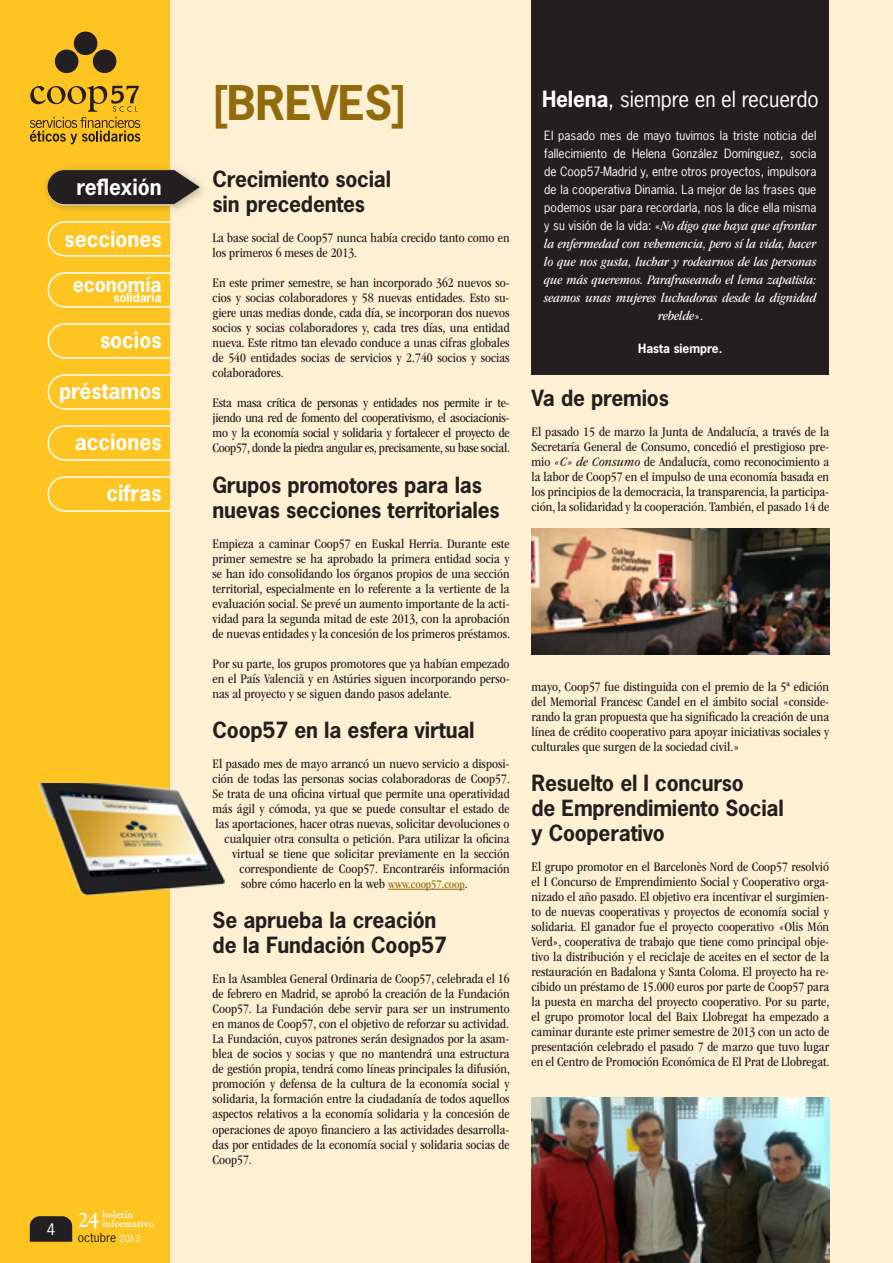
<style>
.page{position:relative;width:893px;height:1263px;background:#fff}
.page>*{position:absolute;margin:0;border:0;box-sizing:border-box;transform-origin:0 0}
.t1{font:700 45px "News Gothic Std";color:#926b0d}
.t2{font:700 21px/25.2px "News Gothic Std";letter-spacing:-.01em;color:#231f20}
.t3{font:700 21px "News Gothic Std";color:#fff}
.t4{font:21px "News Gothic Std";letter-spacing:-.01em;color:#fff}
.t5{font:700 21px "Goudy Std";color:#fff}
.t6{font:700 19.5px "News Gothic Std";color:#fff}
.t7{font:condensed 13.5px/15px "ITC Garamond Std";color:#231f20;text-align:justify}
.t8{font:italic condensed 13.5px/18px "ITC Garamond Std";color:#fff;text-align:center}
.t9{font:12px/18px "News Gothic Std";color:#fff;text-align:justify}
.t10{font:700 12px "News Gothic Std";color:#fff}
.t11{font:12px "News Gothic Std";color:#231f20}
.t12{font:700 10.5px/9px "Goudy Std";color:#fff}
.s1{font-size:9px;color:#fff}
.s2{font-weight:700}
.s3{font-family:"News Gothic Std";font-style:normal;font-stretch:normal;font-size:12px}
.s4{font-style:normal}
.s5{font-size:12px;color:#926b0d}
.s6{font-style:italic}
</style>
<div class="page">
<div style="left:0;top:0;width:170px;height:1263px;background:#fec422"></div>
<svg style="left:47px;top:221px;width:123px;height:36px"></svg>
<svg style="left:47px;top:272px;width:123px;height:36px"></svg>
<svg style="left:47px;top:323px;width:123px;height:36px"></svg>
<svg style="left:47px;top:374px;width:123px;height:36px"></svg>
<svg style="left:30px;top:1216px;width:42px;height:26px"></svg>
<svg style="left:30px;top:86px;width:110px;height:58px"></svg>
<svg style="left:54px;top:31px;width:63px;height:43px"></svg>
<svg style="left:47px;top:425px;width:123px;height:36px"></svg>
<svg style="left:47px;top:476px;width:123px;height:36px"></svg>
<div style="left:170px;top:0;width:723px;height:1263px;background:#fef1d3"></div>
<hr style="left:388px;top:889px;width:77px;height:1px;background:#926b0d">
<img style="left:531px;top:529px;width:298px;height:125px">
<img style="left:531px;top:1097px;width:298px;height:166px">
<img style="left:38px;top:784px;width:188px;height:113px">
<div style="left:531px;top:0;width:297px;height:374px;background:#231f20"></div>
<div style="left:41px;top:163px;width:167px;height:51px;background:#231f20;opacity:.3"></div>
<svg style="left:47px;top:169px;width:153px;height:37px;background:#473f35"></svg>
<h2 class="t3" style="left:76px;top:173px;width:87px">reflexión</h2>
<h2 class="t3" style="left:65px;top:225px;width:99px">secciones</h2>
<h3 class="t6" style="left:73px;top:271px;width:90px">economía</h3>
<p class="t10" style="left:114px;top:289px;width:49px">solidaria</p>
<h2 class="t3" style="left:100px;top:326px;width:63px">socios</h2>
<h2 class="t3" style="left:59px;top:378px;width:104px">préstamos</h2>
<h2 class="t3" style="left:75px;top:429px;width:88px">acciones</h2>
<h2 class="t3" style="left:106px;top:480px;width:57px">cifras</h2>
<p class="t12" style="left:103px;top:1210px;width:53px">boletín informativo</p>
<h2 class="t5" style="left:47px;top:1207px;width:54px"><sub>4</sub> 24</h2>
<p class="t11" style="left:78px;top:1229px;width:64px">octubre <span class="s1">2013</span></p>
<h1 class="t1" style="left:213px;top:73px;width:71px">[Breves</h1>
<h1 class="t1" style="left:392px;top:73px;width:16px">]</h1>
<h2 class="t4" style="left:542px;top:85px;width:278px"><span class="s2">Helena</span>, siempre en el recuerdo</h2>
<p class="t9" style="left:544px;top:126px;width:274px">El pasado mes de mayo tuvimos la triste noticia del fallecimiento de Helena González Domínguez, socia de Coop57-Madrid y, entre otros proyectos, impulsora de la cooperativa Dinamia. La mejor de las frases que podemos usar para recordarla, nos la dice ella misma</p>
<p class="t8" style="left:544px;top:217px;width:274px"><span class="s3">y su visión de la vida:</span> <span class="s4">«</span>No digo que haya que afrontar la enfermedad con vehemencia, pero sí la vida, hacer lo que nos gusta, luchar y rodearnos de las personas que más queremos. Parafraseando el lema zapatista: seamos unas mujeres luchadoras desde la dignidad rebelde<span class="s4">».</span></p>
<p class="t10" style="left:638px;top:340px;width:86px">Hasta siempre.</p>
<h2 class="t2" style="left:213px;top:166px;width:180px">Crecimiento social sin precedentes</h2>
<p class="t7" style="left:213px;top:231px;width:298px">La base social de Coop57 nunca había crecido tanto como en los primeros 6 meses de 2013.</p>
<p class="t7" style="left:213px;top:276px;width:299px">En este primer semestre, se han incorporado 362 nuevos so&shy;cios y socias colaboradores y 58 nuevas entidades. Esto su&shy;giere unas medias donde, cada día, se incorporan dos nuevos socios y socias colaboradores y, cada tres días, una entidad nueva. Este ritmo tan elevado conduce a unas cifras globales de 540 entidades socias de servicios y 2.740 socios y socias colaboradores.</p>
<p class="t7" style="left:213px;top:396px;width:299px">Esta masa crítica de personas y entidades nos permite ir te&shy;jiendo una red de fomento del cooperativismo, el asociacionis&shy;mo y la economía social y solidaria y fortalecer el proyecto de Coop57, donde la piedra angular es, precisamente, su base social.</p>
<h2 class="t2" style="left:213px;top:472px;width:289px">Grupos promotores para las nuevas secciones territoriales</h2>
<p class="t7" style="left:213px;top:536px;width:299px">Empieza a caminar Coop57 en Euskal Herria. Durante este primer semestre se ha aprobado la primera entidad socia y se han ido consolidando los órganos propios de una sección territorial, especialmente en lo referente a la vertiente de la evaluación social. Se prevé un aumento importante de la acti&shy;vidad para la segunda mitad de este 2013, con la aprobación de nuevas entidades y la concesión de los primeros préstamos.</p>
<p class="t7" style="left:213px;top:656px;width:299px">Por su parte, los grupos promotores que ya habían empezado en el País Valencià y en Astúries siguen incorporando perso&shy;nas al proyecto y se siguen dando pasos adelante.</p>
<h2 class="t2" style="left:213px;top:717px;width:263px">Coop57 en la esfera virtual</h2>
<p class="t7" style="left:213px;top:756px;width:298px">El pasado mes de mayo arrancó un nuevo servicio a disposi-</p>
<p class="t7" style="left:213px;top:771px;width:299px">ción de todas las personas socias colaboradoras de Coop57.</p>
<p class="t7" style="left:213px;top:786px;width:299px">Se trata de una oficina virtual que permite una operatividad</p>
<p class="t7" style="left:213px;top:801px;width:298px">más ágil y cómoda, ya que se puede consultar el estado de</p>
<p class="t7" style="left:216px;top:816px;width:295px">las aportaciones, hacer otras nuevas, solicitar devoluciones o</p>
<p class="t7" style="left:225px;top:831px;width:287px">cualquier otra consulta o petición. Para utilizar la oficina</p>
<p class="t7" style="left:232px;top:846px;width:279px">virtual se tiene que solicitar previamente en la sección</p>
<p class="t7" style="left:240px;top:861px;width:271px">correspondiente de Coop57. Encontraréis información</p>
<p class="t7" style="left:241px;top:876px;width:228px">sobre cómo hacerlo en la web <span class="s5">www.coop57.coop</span>.</p>
<h2 class="t2" style="left:213px;top:907px;width:236px">Se aprueba la creación de la Fundación Coop57</h2>
<p class="t7" style="left:213px;top:972px;width:299px">En la Asamblea General Ordinaria de Coop57, celebrada el 16 de febrero en Madrid, se aprobó la creación de la Fundación Coop57. La Fundación debe servir para ser un instrumento en manos de Coop57, con el objetivo de reforzar su actividad.<br>La Fundación, cuyos patrones serán designados por la asam&shy;blea de socios y socias y que no mantendrá una estructura de gestión propia, tendrá como líneas principales la difusión, promoción y defensa de la cultura de la economía social y solidaria, la formación entre la ciudadanía de todos aquellos aspectos relativos a la economía solidaria y la concesión de operaciones de apoyo financiero a las actividades desarrolla&shy;das por entidades de la economía social y solidaria socias de Coop57.</p>
<h2 class="t2" style="left:531px;top:385px;width:139px">Va de premios</h2>
<p class="t7" style="left:531px;top:424px;width:299px">El pasado 15 de marzo la Junta de Andalucía, a través de la Secretaría General de Consumo, concedió el prestigioso pre&shy;mio <span class="s6">«C» de Consumo</span> de Andalucía, como reconocimiento a la labor de Coop57 en el impulso de una economía basada en los principios de la democracia, la transparencia, la participa&shy;ción, la solidaridad y la cooperación. También, el pasado 14 de</p>
<p class="t7" style="left:531px;top:679px;width:299px">mayo, Coop57 fue distinguida con el premio de la 5ª edición del Memorial Francesc Candel en el ámbito social «conside&shy;rando la gran propuesta que ha significado la creación de una línea de crédito cooperativo para apoyar iniciativas sociales y culturales que surgen de la sociedad civil.»</p>
<h2 class="t2" style="left:531px;top:770px;width:254px">Resuelto el I concurso<br>de Emprendimiento Social y Cooperativo</h2>
<p class="t7" style="left:531px;top:859px;width:300px">El grupo promotor en el Barcelonès Nord de Coop57 resolvió el I Concurso de Emprendimiento Social y Cooperativo orga&shy;nizado el año pasado. El objetivo era incentivar el surgimien&shy;to de nuevas cooperativas y proyectos de economía social y solidaria. El ganador fue el proyecto cooperativo «Olis Món Verd», cooperativa de trabajo que tiene como principal obje&shy;tivo la distribución y el reciclaje de aceites en el sector de la restauración en Badalona y Santa Coloma. El proyecto ha re&shy;cibido un préstamo de 15.000 euros por parte de Coop57 para la puesta en marcha del proyecto cooperativo. Por su parte, el grupo promotor local del Baix Llobregat ha empezado a caminar durante este primer semestre de 2013 con un acto de presentación celebrado el pasado 7 de marzo que tuvo lugar en el Centro de Promoción Económica de El Prat de Llobregat.</p>
</div>
